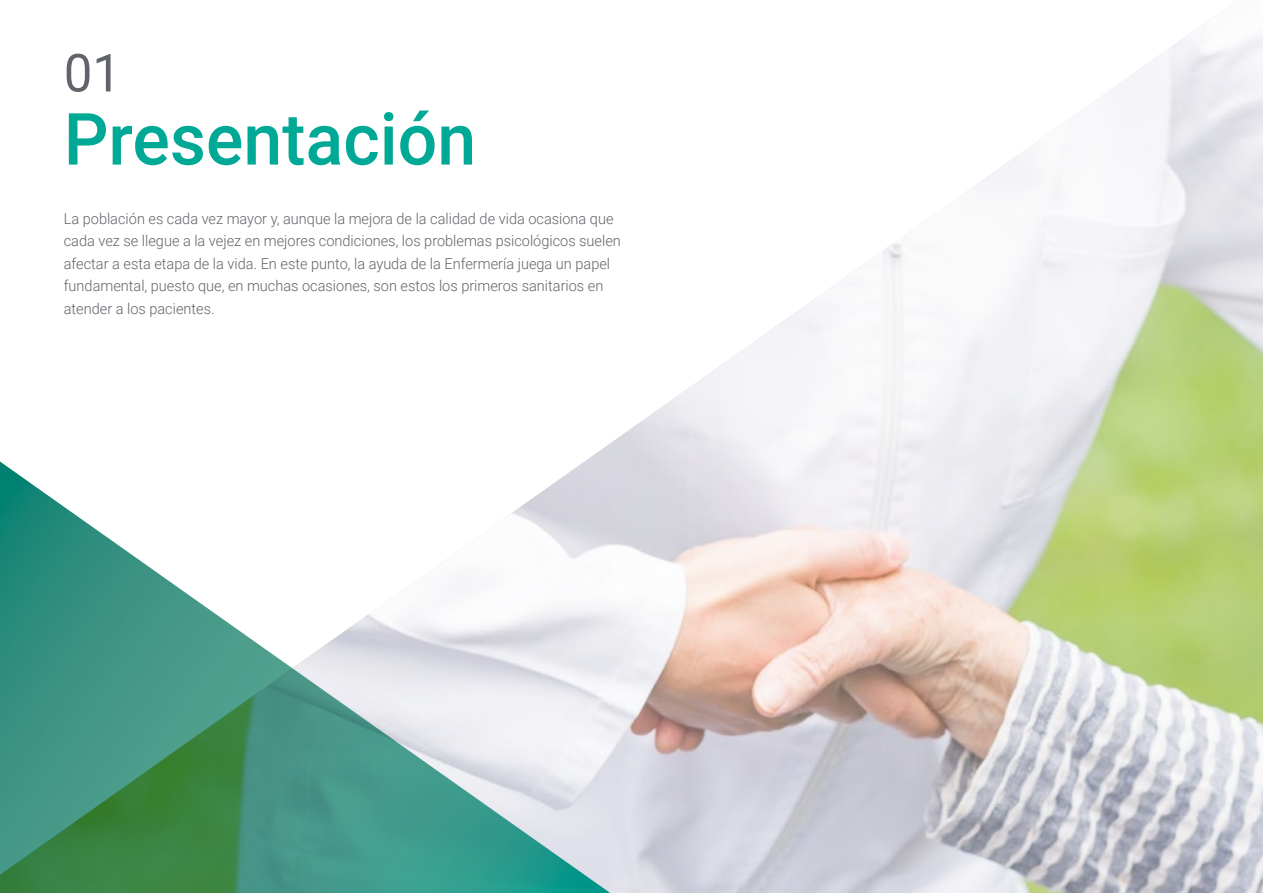
<style>
.page{position:relative;width:1263px;height:893px;background:#fff}
.page>*{position:absolute;margin:0;border:0;box-sizing:border-box;transform-origin:0 0}
.t1{font:500 72px "Roboto";color:#00a996}
.t2{font:52.5px "Roboto";color:#61646a}
.t3{font:300 15px/22.5px "Roboto";color:#61646a}
</style>
<div class="page">
<img style="left:607px;top:20px;width:656px;height:873px">
<svg style="left:0;top:446px;width:640px;height:447px"></svg>
<h2 class="t2" style="left:64px;top:36px;width:59px">01</h2>
<h1 class="t1" style="left:64px;top:89px;width:414px">Presentación</h1>
<p class="t3" style="left:64px;top:207px;width:559px">La población es cada vez mayor y, aunque la mejora de la calidad de vida ocasiona que cada vez se llegue a la vejez en mejores condiciones, los problemas psicológicos suelen afectar a esta etapa de la vida. En este punto, la ayuda de la Enfermería juega un papel fundamental, puesto que, en muchas ocasiones, son estos los primeros sanitarios en atender a los pacientes.</p>
</div>
